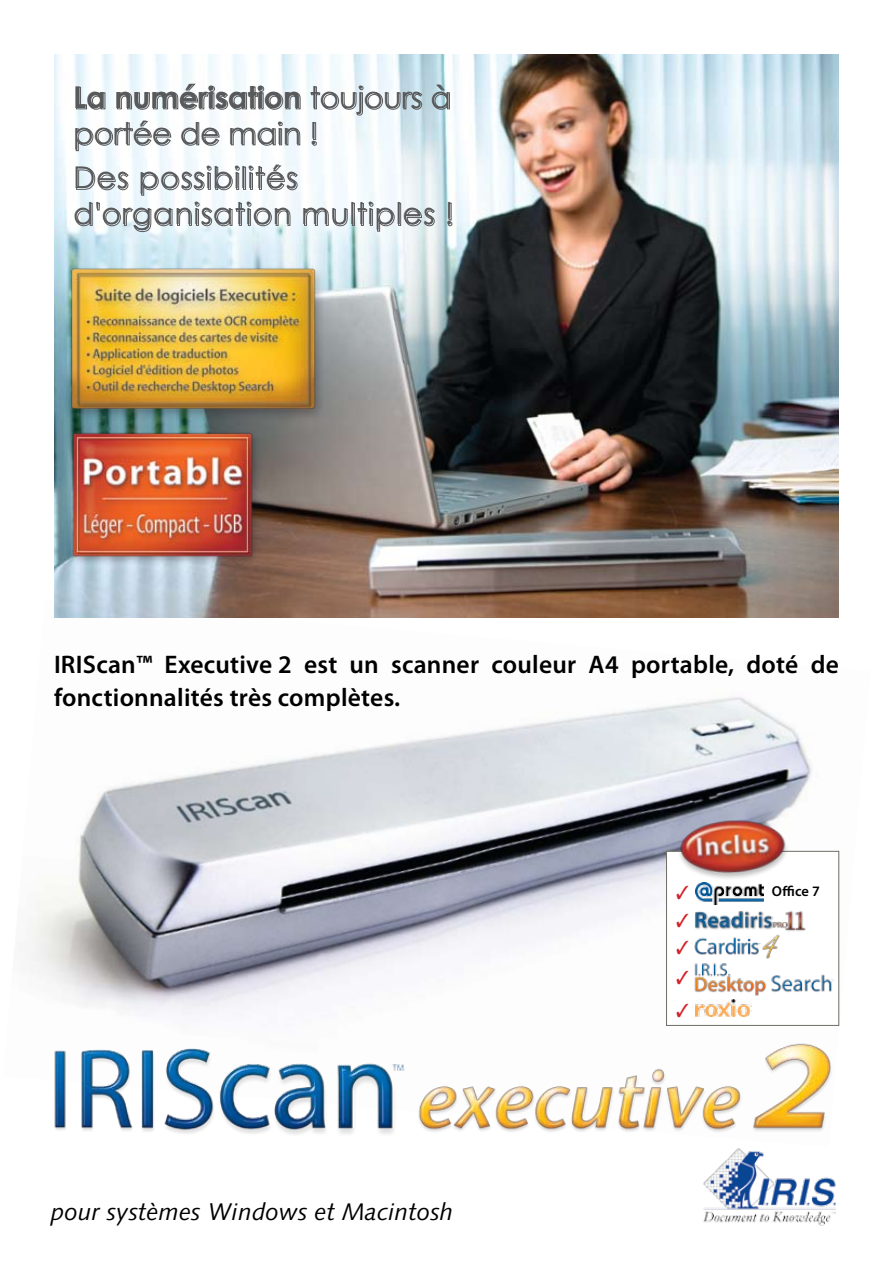
<style>
.page{position:relative;width:893px;height:1263px;background:#fff}
.page>*{position:absolute;margin:0;border:0;box-sizing:border-box;transform-origin:0 0}
.t1{font:30px/36px "Century Gothic";letter-spacing:.03em;color:#58595b}
.t2{font:30px/36px "Century Gothic";color:#58595b}
.t3{font:600 25.5px/33px "Myriad Pro";letter-spacing:.01em;color:#000}
.t4{font:italic 24px "Syntax";letter-spacing:.01em;color:#000}
.t5{font:600 14.4px "Myriad Pro";color:#000}
.s1{font-weight:700}
</style>
<div class="page">
<img style="left:30px;top:697px;width:810px;height:324px">
<img style="left:54px;top:54px;width:785px;height:564px">
<svg style="left:76px;top:87px;width:29px;height:23px"></svg>
<svg style="left:117px;top:84px;width:183px;height:26px"></svg>
<svg style="left:311px;top:86px;width:111px;height:29px"></svg>
<svg style="left:432px;top:85px;width:18px;height:25px"></svg>
<svg style="left:76px;top:121px;width:95px;height:30px"></svg>
<svg style="left:182px;top:122px;width:37px;height:24px"></svg>
<svg style="left:231px;top:122px;width:69px;height:24px"></svg>
<svg style="left:312px;top:122px;width:5px;height:24px"></svg>
<svg style="left:76px;top:167px;width:52px;height:23px"></svg>
<svg style="left:141px;top:166px;width:99px;height:30px"></svg>
<div style="left:243px;top:167px;width:3px;height:23px;border:1px solid #58595b"></div>
<svg style="left:249px;top:166px;width:49px;height:24px"></svg>
<svg style="left:75px;top:202px;width:215px;height:30px"></svg>
<svg style="left:304px;top:209px;width:44px;height:17px"></svg>
<div style="left:352px;top:203px;width:3px;height:23px;border:1px solid #58595b"></div>
<svg style="left:358px;top:202px;width:37px;height:30px"></svg>
<div style="left:398px;top:203px;width:3px;height:23px;border:1px solid #58595b"></div>
<svg style="left:405px;top:209px;width:30px;height:17px"></svg>
<svg style="left:448px;top:203px;width:4px;height:23px"></svg>
<img style="left:703px;top:1151px;width:133px;height:75px">
<img style="left:64px;top:448px;width:196px;height:116px">
<img style="left:54px;top:1021px;width:786px;height:130px">
<div style="left:666px;top:851px;width:173px;height:175px;background:#fff;border:1px solid #6d6d65"></div>
<img style="left:695px;top:911px;width:111px;height:20px">
<img style="left:694px;top:959px;width:144px;height:41px">
<img style="left:696px;top:999px;width:56px;height:17px">
<img style="left:696px;top:890px;width:68px;height:14px">
<img style="left:694px;top:934px;width:88px;height:27px">
<img style="left:58px;top:257px;width:268px;height:191px">
<img style="left:661px;top:802px;width:147px;height:88px">
<svg style="left:677px;top:885px;width:11px;height:5px"></svg>
<p class="t2" style="left:73px;top:79px;width:379px"><span class="s1">La numérisation</span> toujours à portée de main !</p>
<p class="t1" style="left:73px;top:159px;width:382px">Des possibilités d'organisation multiples !</p>
<p class="t3" style="left:54px;top:647px;width:786px">IRIScan™ Executive 2 est un scanner couleur A4 portable, doté de fonctionnalités très complètes.</p>
<p class="t4" style="left:51px;top:1197px;width:404px">pour systèmes Windows et Macintosh</p>
<p class="t5" style="left:772px;top:882px;width:50px">Office 7</p>
</div>
